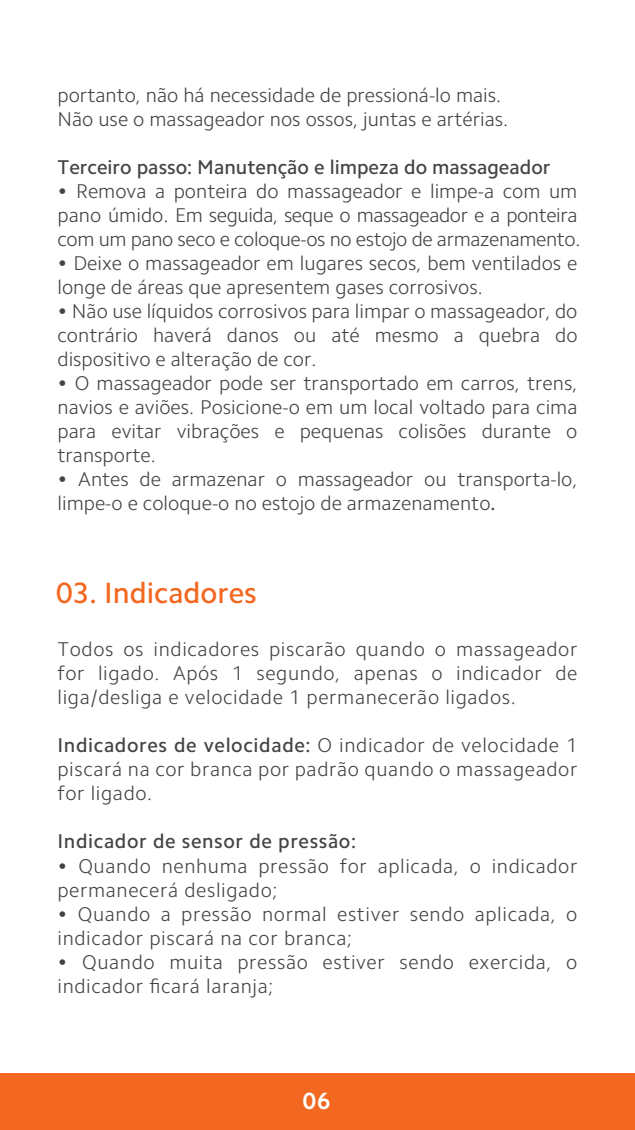
<style>
.page{position:relative;width:635px;height:1130px;background:#fff}
.page>*{position:absolute;margin:0;border:0;box-sizing:border-box;transform-origin:0 0}
.t1{font:500 29.6px "Camphor Pro";color:#f36821}
.t2{font:700 23.6px "Camphor Pro";color:#fff}
.t3{font:300 20px/24px "Camphor Pro";color:#434445;text-align:justify}
.t4{font:300 20px/24px "Camphor Pro";letter-spacing:.03em;color:#434445}
.t5{font:300 20px/24px "Camphor Pro";letter-spacing:-.02em;color:#434445}
.t6{font:500 20px "Camphor Pro";color:#434445}
.t7{font:500 20px "Camphor Pro";letter-spacing:.03em;color:#434445}
.s1{font-weight:500}
</style>
<div class="page">
<div style="left:0;top:1073px;width:635px;height:56px;background:#f36821"></div>
<p class="t3" style="left:58px;top:83px;width:452px">portanto, não há necessidade de pressioná-lo mais.<br>Não use o massageador nos ossos, juntas e artérias.</p>
<p class="t6" style="left:58px;top:155px;width:494px">Terceiro passo: Manutenção e limpeza do massageador</p>
<p class="t5" style="left:58px;top:179px;width:524px">• Remova a ponteira do massageador e limpe-a com um pano úmido. Em seguida, seque o massageador e a ponteira com um pano seco e coloque-os no estojo de armazenamento.</p>
<p class="t3" style="left:58px;top:251px;width:521px">• Deixe o massageador em lugares secos, bem ventilados e longe de áreas que apresentem gases corrosivos.</p>
<p class="t3" style="left:58px;top:299px;width:521px">• Não use líquidos corrosivos para limpar o massageador, do contrário haverá danos ou até mesmo a quebra do dispositivo e alteração de cor.</p>
<p class="t3" style="left:58px;top:371px;width:521px">• O massageador pode ser transportado em carros, trens, navios e aviões. Posicione-o em um local voltado para cima para evitar vibrações e pequenas colisões durante o transporte.</p>
<p class="t3" style="left:58px;top:467px;width:521px">• Antes de armazenar o massageador ou transporta-lo, limpe-o e coloque-o no estojo de armazenamento<span class="s1">.</span></p>
<h1 class="t1" style="left:56px;top:575px;width:202px">03. Indicadores</h1>
<p class="t3" style="left:58px;top:637px;width:521px">Todos os indicadores piscarão quando o massageador for ligado. Após 1 segundo, apenas o indicador de liga/desliga e velocidade 1 permanecerão ligados.</p>
<p class="t3" style="left:58px;top:733px;width:521px"><span class="s1">Indicadores de velocidade:</span> O indicador de velocidade 1 piscará na cor branca por padrão quando o massageador for ligado.</p>
<p class="t7" style="left:58px;top:829px;width:300px">Indicador de sensor de pressão:</p>
<p class="t4" style="left:58px;top:853px;width:521px">• Quando nenhuma pressão for aplicada, o indicador permanecerá desligado;</p>
<p class="t4" style="left:58px;top:901px;width:521px">• Quando a pressão normal estiver sendo aplicada, o indicador piscará na cor branca;</p>
<p class="t4" style="left:58px;top:949px;width:521px">• Quando muita pressão estiver sendo exercida, o indicador ficará laranja;</p>
<p class="t2" style="left:303px;top:1087px;width:29px">06</p>
</div>
